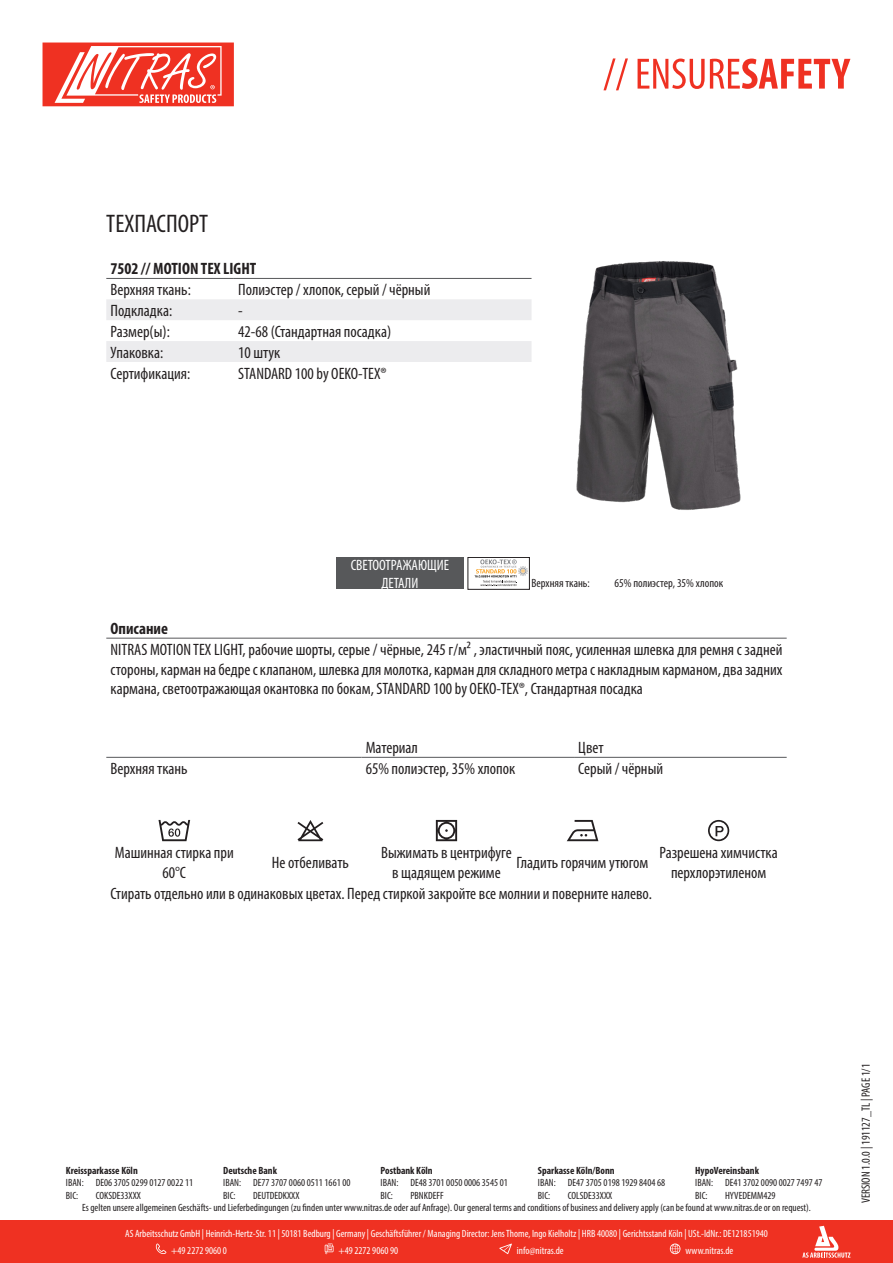
<style>
.page{position:relative;width:893px;height:1263px;background:#fff}
.page>*{position:absolute;margin:0;border:0;box-sizing:border-box;transform-origin:0 0}
.t1{font:condensed 25.5px "Myriad Pro";color:#231f20}
.t2{font:condensed 16.5px/19.8px "Myriad Pro";color:#231f20;text-align:center}
.t3{font:700 condensed 16.5px "Myriad Pro";color:#231f20}
.t4{font:condensed 15px "Myriad Pro";color:#fff}
.t5{font:condensed 12px "Myriad Pro";color:#231f20}
.t6{font:condensed 10.5px/12.6px "Myriad Pro";color:#231f20}
.t7{font:condensed 10.5px/17px "Myriad Pro";color:#fff}
.t8{font:700 condensed 10.5px "Myriad Pro";color:#231f20}
</style>
<div class="page">
<svg style="left:603px;top:58px;width:247px;height:32px"></svg>
<svg style="left:43px;top:43px;width:191px;height:63px"></svg>
<div style="left:0;top:1220px;width:893px;height:43px;background:#ef3122"></div>
<svg style="left:802px;top:1226px;width:48px;height:32px"></svg>
<svg style="left:156px;top:1243px;width:10px;height:11px"></svg>
<svg style="left:325px;top:1243px;width:9px;height:11px"></svg>
<svg style="left:499px;top:1243px;width:13px;height:11px"></svg>
<svg style="left:670px;top:1243px;width:10px;height:11px"></svg>
<svg style="left:106px;top:299px;width:425px;height:63px"></svg>
<hr style="left:106px;top:278px;width:128px;height:1px;background:#57585a">
<hr style="left:234px;top:278px;width:297px;height:1px;background:#57585a">
<img style="left:531px;top:261px;width:210px;height:249px">
<div style="left:336px;top:557px;width:128px;height:32px;background:#57585a"></div>
<div style="left:468px;top:557px;width:61px;height:32px;border:1px solid #231f20"></div>
<svg style="left:475px;top:559px;width:53px;height:28px"></svg>
<hr style="left:106px;top:638px;width:681px;height:1px;background:#57585a">
<hr style="left:106px;top:757px;width:255px;height:1px;background:#57585a">
<hr style="left:361px;top:757px;width:213px;height:1px;background:#57585a">
<hr style="left:574px;top:757px;width:213px;height:1px;background:#57585a">
<svg style="left:158px;top:820px;width:32px;height:21px"></svg>
<svg style="left:297px;top:820px;width:26px;height:21px"></svg>
<svg style="left:436px;top:820px;width:21px;height:21px"></svg>
<svg style="left:567px;top:820px;width:31px;height:21px"></svg>
<svg style="left:708px;top:820px;width:21px;height:21px"></svg>
<p class="t1" style="left:106px;top:208px;width:103px">ТЕХПАСПОРТ</p>
<p class="t3" style="left:111px;top:258px;width:147px">7502 // MOTION TEX LIGHT</p>
<p class="t2" style="left:111px;top:279px;width:82px">Верхняя ткань:</p>
<p class="t2" style="left:238px;top:279px;width:194px">Полиэстер / хлопок, серый / чёрный</p>
<p class="t2" style="left:111px;top:300px;width:63px">Подкладка:</p>
<p class="t2" style="left:238px;top:300px;width:6px">-</p>
<p class="t2" style="left:111px;top:321px;width:61px">Размер(ы):</p>
<p class="t2" style="left:238px;top:321px;width:155px">42-68 (Стандартная посадка)</p>
<p class="t2" style="left:111px;top:342px;width:54px">Упаковка:</p>
<p class="t2" style="left:238px;top:342px;width:44px">10 штук</p>
<p class="t2" style="left:111px;top:363px;width:81px">Сертификация:</p>
<p class="t2" style="left:238px;top:363px;width:150px">STANDARD 100 by OEKO-TEX®</p>
<p class="t4" style="left:351px;top:556px;width:100px">СВЕТООТРАЖАЮЩИЕ</p>
<p class="t4" style="left:381px;top:574px;width:38px">ДЕТАЛИ</p>
<p class="t5" style="left:531px;top:576px;width:60px">Верхняя ткань:</p>
<p class="t5" style="left:614px;top:576px;width:110px">65% полиэстер, 35% хлопок</p>
<p class="t3" style="left:111px;top:618px;width:59px">Описание</p>
<p class="t2" style="left:111px;top:639px;width:673px;text-align:justify">NITRAS MOTION TEX LIGHT, рабочие шорты, серые / чёрные, 245 г/м2 , эластичный пояс, усиленная шлевка для ремня с задней стороны, карман на бедре с клапаном, шлевка для молотка, карман для складного метра с накладным карманом, два задних кармана, светоотражающая окантовка по бокам, STANDARD 100 by OEKO-TEX®, Стандартная посадка</p>
<p class="t2" style="left:366px;top:737px;width:54px">Материал</p>
<p class="t2" style="left:578px;top:737px;width:27px">Цвет</p>
<p class="t2" style="left:111px;top:758px;width:79px">Верхняя ткань</p>
<p class="t2" style="left:366px;top:758px;width:151px">65% полиэстер, 35% хлопок</p>
<p class="t2" style="left:578px;top:758px;width:86px">Серый / чёрный</p>
<p class="t2" style="left:115px;top:842px;width:121px">Машинная стирка при<br>60°C</p>
<p class="t2" style="left:272px;top:852px;width:79px">Не отбеливать</p>
<p class="t2" style="left:381px;top:842px;width:132px">Выжимать в центрифуге в щадящем режиме</p>
<p class="t2" style="left:517px;top:852px;width:133px">Гладить горячим утюгом</p>
<p class="t2" style="left:659px;top:842px;width:120px">Разрешена химчистка перхлорэтиленом</p>
<p class="t2" style="left:111px;top:883px;width:543px">Стирать отдельно или в одинаковых цветах. Перед стиркой закройте все молнии и поверните налево.</p>
<p class="t8" style="left:66px;top:1164px;width:73px">Kreissparkasse Köln</p>
<p class="t8" style="left:223px;top:1164px;width:55px">Deutsche Bank</p>
<p class="t8" style="left:381px;top:1164px;width:54px">Postbank Köln</p>
<p class="t8" style="left:538px;top:1164px;width:78px">Sparkasse Köln/Bonn</p>
<p class="t8" style="left:695px;top:1164px;width:65px">HypoVereinsbank</p>
<p class="t6" style="left:66px;top:1176px;width:19px">IBAN:<br>BIC:</p>
<p class="t6" style="left:96px;top:1176px;width:99px">DE06 3705 0299 0127 0022 11<br>COKSDE33XXX</p>
<p class="t6" style="left:223px;top:1176px;width:19px">IBAN:<br>BIC:</p>
<p class="t6" style="left:253px;top:1176px;width:99px">DE77 3707 0060 0511 1661 00<br>DEUTDEDKXXX</p>
<p class="t6" style="left:381px;top:1176px;width:19px">IBAN:<br>BIC:</p>
<p class="t6" style="left:410px;top:1176px;width:99px">DE48 3701 0050 0006 3545 01<br>PBNKDEFF</p>
<p class="t6" style="left:538px;top:1176px;width:19px">IBAN:<br>BIC:</p>
<p class="t6" style="left:568px;top:1176px;width:99px">DE47 3705 0198 1929 8404 68<br>COLSDE33XXX</p>
<p class="t6" style="left:695px;top:1176px;width:19px">IBAN:<br>BIC:</p>
<p class="t6" style="left:725px;top:1176px;width:99px">DE41 3702 0090 0027 7497 47</p>
<p class="t6" style="left:725px;top:1189px;width:52px">HYVEDEMM429</p>
<p class="t6" style="left:82px;top:1201px;width:730px">Es gelten unsere allgemeinen Geschäfts- und Lieferbedingungen (zu finden unter www.nitras.de oder auf Anfrage). Our general terms and conditions of business and delivery apply (can be found at www.nitras.de or on request).</p>
<p class="t7" style="left:171px;top:1225px;width:598px;text-indent:-46px">AS Arbeitsschutz GmbH | Heinrich-Hertz-Str. 11 | 50181 Bedburg | Germany | Geschäftsführer / Managing Director: Jens Thome, Ingo Kielholtz | HRB 40080 | Gerichtsstand Köln | USt.-IdNr.: DE121851940 +49 2272 9060 0</p>
<p class="t7" style="left:338px;top:1242px;width:61px">+49 2272 9060 90</p>
<p class="t7" style="left:517px;top:1242px;width:48px">info@nitras.de</p>
<p class="t7" style="left:685px;top:1242px;width:49px">www.nitras.de</p>
<p class="t5" style="left:859px;top:1203px;width:141px;rotate:-90deg">VERSION 1.0.0 | 191127_TL | PAGE 1/1</p>
</div>
